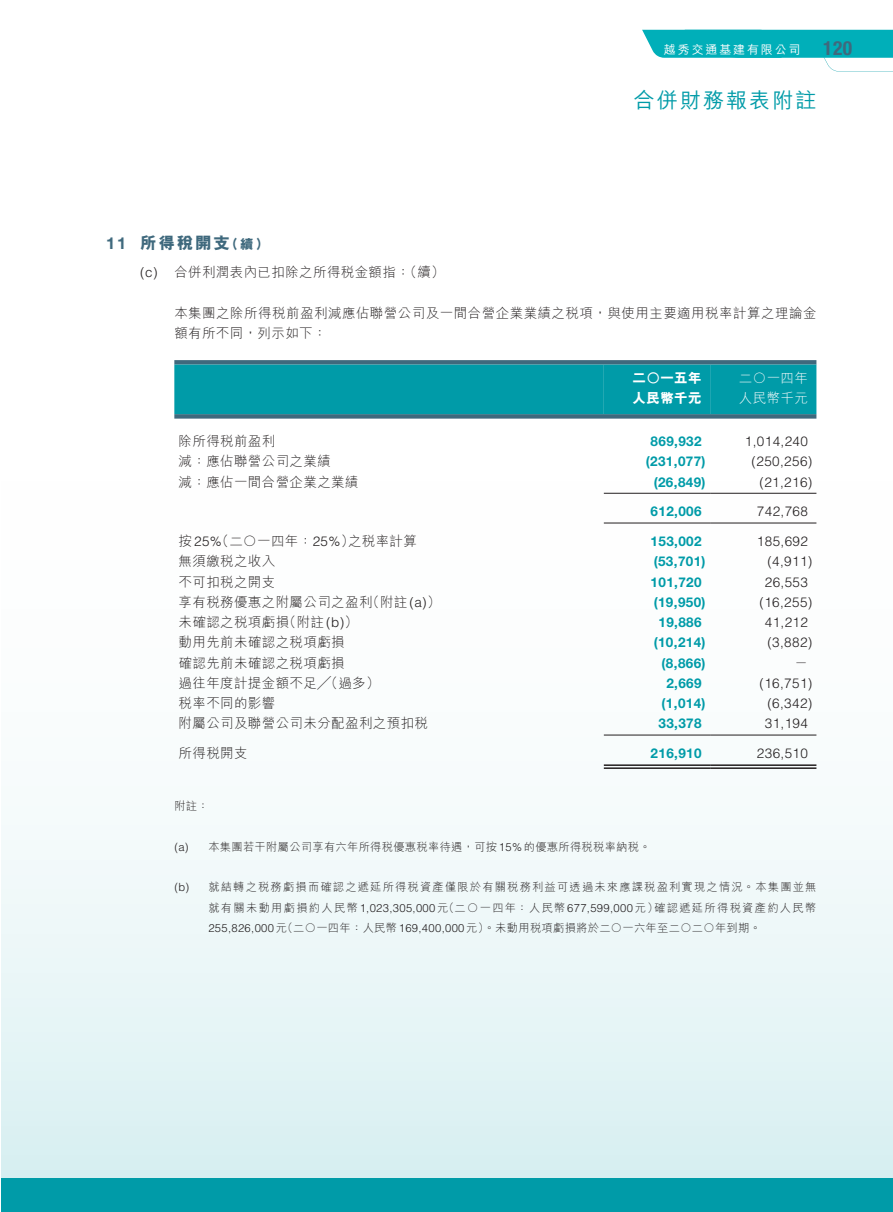
<style>
.page{position:relative;width:893px;height:1212px;background:#fff}
.page>*{position:absolute;margin:0;border:0;box-sizing:border-box;transform-origin:0 0}
.t1{font:500 21px "M Hei HK";letter-spacing:.1em;color:#009ba8}
.t2{font:700 condensed 19.5px "Helvetica Neue LT Std";color:#3f697d}
._3__標題{font:800 16.5px "M Hei HK";letter-spacing:.11em;color:#3f697d}
._3__標題-2{font:700 16.5px "Helvetica Neue LT Std";color:#3f697d}
._7__表內文{font:300 13.5px "M Hei HK";letter-spacing:.03em;color:#231f20}
._7__表內文-2{font:700 13.5px "Helvetica Neue LT Std";letter-spacing:.03em;color:#009ba8}
._7__表內文-3{font:300 13.5px "Helvetica LT Std";letter-spacing:.03em;color:#231f20}
._1__內文{font:300 13.5px/20.2px "M Hei HK";letter-spacing:.035em;color:#231f20}
._7__表內文-4{font:300 13.5px "M Hei HK";letter-spacing:.03em;color:#fff}
._7__表內文-5{font:800 13.5px "M Hei HK";letter-spacing:.03em;color:#fff}
._3__標題-3{font:800 13.5px "M Hei HK";color:#3f697d}
._1__內文-2{font:300 13.5px "Helvetica LT Std";color:#231f20}
.t3{font:500 12px "M Hei HK";letter-spacing:.155em;color:#fff}
._2__附註內文{font:300 11.25px/20.2px "M Hei HK";letter-spacing:.03em;color:#231f20}
._2__附註內文-2{font:300 11.25px "M Hei HK";letter-spacing:.105em;color:#231f20}
._2__附註內文-3{font:300 11.25px "Helvetica LT Std";color:#231f20}
.s1{font-family:"Helvetica LT Std"}
.s2{font-family:"M Hei HK"}
</style>
<div class="page">
<div style="left:2px;top:0;width:891px;height:1212px;background:linear-gradient(to bottom,#fff,#e4f4f5)"></div>
<svg style="left:642px;top:30px;width:251px;height:42px"></svg>
<div style="left:2px;top:1178px;width:891px;height:34px;background:#009ba8"></div>
<svg style="left:174px;top:360px;width:642px;height:59px;background:#0d95a3"></svg>
<hr style="left:604px;top:493px;width:106px;height:1px;background:#231f20">
<hr style="left:710px;top:493px;width:106px;height:1px;background:#231f20">
<hr style="left:604px;top:523px;width:106px;height:1px;background:#231f20">
<hr style="left:710px;top:523px;width:106px;height:1px;background:#231f20">
<hr style="left:604px;top:735px;width:106px;height:1px;background:#231f20">
<hr style="left:710px;top:735px;width:106px;height:1px;background:#231f20">
<hr style="left:604px;top:764px;width:106px;height:2px;background:#231f20">
<hr style="left:604px;top:767px;width:106px;height:2px;background:#231f20">
<hr style="left:710px;top:764px;width:106px;height:2px;background:#231f20">
<hr style="left:710px;top:767px;width:106px;height:2px;background:#231f20">
<p class="t3" style="left:664px;top:41px;width:138px">越秀交通基建有限公司</p>
<h1 class="t1" style="left:634px;top:85px;width:184px">合併財務報表附註</h1>
<h2 class="t2" style="left:823px;top:37px;width:31px">120</h2>
<p class="_3__標題-2" style="left:106px;top:233px;width:22px">11</p>
<p class="_3__標題" style="left:140px;top:234px;width:91px">所得稅開支</p>
<p class="_3__標題-3" style="left:225px;top:237px;width:45px">（續(</p>
<p class="_1__內文-2" style="left:140px;top:264px;width:19px">)c(</p>
<p class="_1__內文" style="left:174px;top:262px;width:272px">合併利潤表內已扣除之所得稅金額指（：續(</p>
<p class="_1__內文" style="left:174px;top:303px;width:644px">本集團之除所得稅前盈利減應佔聯營公司及一間合營企業業績之稅項，與使用主要適用稅率計算之理論金額有所不同，列示如下：</p>
<p class="_7__表內文-4" style="left:739px;top:371px;width:71px">二○一四年</p>
<p class="_7__表內文-5" style="left:633px;top:371px;width:71px">二○一五年</p>
<p class="_7__表內文-5" style="left:633px;top:392px;width:71px">人民幣千元</p>
<p class="_7__表內文-4" style="left:739px;top:391px;width:71px">人民幣千元</p>
<p class="_7__表內文" style="left:179px;top:434px;width:98px">除所得稅前盈利</p>
<p class="_7__表內文-2" style="left:651px;top:433px;width:53px">869,932</p>
<p class="_7__表內文-3" style="left:745px;top:433px;width:65px">1,014,240</p>
<p class="_7__表內文" style="left:179px;top:454px;width:154px">減：應佔聯營公司之業績</p>
<p class="_7__表內文-2" style="left:646px;top:453px;width:61px">)231,077(</p>
<p class="_7__表內文-3" style="left:752px;top:453px;width:62px">)250,256(</p>
<p class="_7__表內文" style="left:179px;top:475px;width:182px">減：應佔一間合營企業之業績</p>
<p class="_7__表內文-2" style="left:654px;top:473px;width:53px">)26,849(</p>
<p class="_7__表內文-3" style="left:759px;top:473px;width:54px">)21,216(</p>
<p class="_7__表內文-2" style="left:651px;top:503px;width:53px">612,006</p>
<p class="_7__表內文-3" style="left:757px;top:503px;width:53px">742,768</p>
<p class="_7__表內文" style="left:216px;top:534px;width:140px">（二○一四年：<span class="s1">25%</span>）</p>
<p class="_7__表內文-3" style="left:179px;top:533px;width:45px"><span class="s2">按</span>25%</p>
<p class="_7__表內文" style="left:348px;top:534px;width:71px">之稅率計算</p>
<p class="_7__表內文-2" style="left:651px;top:533px;width:53px">153,002</p>
<p class="_7__表內文-3" style="left:757px;top:533px;width:53px">185,692</p>
<p class="_7__表內文" style="left:179px;top:554px;width:98px">無須繳稅之收入</p>
<p class="_7__表內文-2" style="left:654px;top:553px;width:53px">)53,701(</p>
<p class="_7__表內文-3" style="left:767px;top:553px;width:47px">)4,911(</p>
<p class="_7__表內文" style="left:179px;top:575px;width:98px">不可扣稅之開支</p>
<p class="_7__表內文-2" style="left:651px;top:573px;width:53px">101,720</p>
<p class="_7__表內文-3" style="left:765px;top:573px;width:45px">26,553</p>
<p class="_7__表內文" style="left:366px;top:595px;width:76px">（附註 (<span class="s1">(a(</span></p>
<p class="_7__表內文" style="left:179px;top:595px;width:195px">享有稅務優惠之附屬公司之盈利</p>
<p class="_7__表內文-2" style="left:654px;top:594px;width:53px">)19,950(</p>
<p class="_7__表內文-3" style="left:759px;top:594px;width:54px">)16,255(</p>
<p class="_7__表內文" style="left:283px;top:615px;width:77px">（附註 <span class="s1">b(</span> (<span class="s1">(</span></p>
<p class="_7__表內文" style="left:179px;top:615px;width:112px">未確認之稅項虧損</p>
<p class="_7__表內文-2" style="left:658px;top:614px;width:45px">19,886</p>
<p class="_7__表內文-3" style="left:765px;top:614px;width:45px">41,212</p>
<p class="_7__表內文" style="left:179px;top:635px;width:168px">動用先前未確認之稅項虧損</p>
<p class="_7__表內文-2" style="left:654px;top:634px;width:53px">)10,214(</p>
<p class="_7__表內文-3" style="left:767px;top:634px;width:47px">)3,882(</p>
<p class="_7__表內文" style="left:179px;top:656px;width:168px">確認先前未確認之稅項虧損</p>
<p class="_7__表內文-2" style="left:662px;top:654px;width:46px">)8,866(</p>
<p class="_7__表內文" style="left:794px;top:656px;width:15px">－</p>
<p class="_7__表內文" style="left:179px;top:676px;width:203px">過往年度計提金額不足╱（過多(</p>
<p class="_7__表內文-2" style="left:666px;top:675px;width:37px">2,669</p>
<p class="_7__表內文-3" style="left:759px;top:675px;width:54px">)16,751(</p>
<p class="_7__表內文" style="left:179px;top:696px;width:98px">稅率不同的影響</p>
<p class="_7__表內文-2" style="left:662px;top:695px;width:46px">)1,014(</p>
<p class="_7__表內文-3" style="left:767px;top:695px;width:47px">)6,342(</p>
<p class="_7__表內文" style="left:179px;top:716px;width:251px">附屬公司及聯營公司未分配盈利之預扣稅</p>
<p class="_7__表內文-2" style="left:658px;top:715px;width:45px">33,378</p>
<p class="_7__表內文-3" style="left:765px;top:715px;width:45px">31,194</p>
<p class="_7__表內文" style="left:179px;top:746px;width:71px">所得稅開支</p>
<p class="_7__表內文-2" style="left:651px;top:745px;width:53px">216,910</p>
<p class="_7__表內文-3" style="left:757px;top:745px;width:53px">236,510</p>
<p class="_2__附註內文-2" style="left:174px;top:800px;width:36px">附註：</p>
<p class="_2__附註內文-3" style="left:174px;top:840px;width:16px">)a(</p>
<p class="_2__附註內文" style="left:208px;top:836px;width:444px">本集團若干附屬公司享有六年所得稅優惠稅率待遇，可按<span class="s1">15%</span>的優惠所得稅稅率納稅。</p>
<p class="_2__附註內文-3" style="left:174px;top:880px;width:16px">b( )</p>
<p class="_2__附註內文-2" style="left:208px;top:881px;width:610px">就結轉之稅務虧損而確認之遞延所得稅資產僅限於有關稅務利益可透過未來應課稅盈利實現之情況。本集團並無</p>
<p class="_2__附註內文" style="left:208px;top:897px;width:554px">就有關未動用虧損約人民幣<span class="s1">1,023,305,000</span> （元二○一四年：人民幣<span class="s1">677,599,000</span>元）<br><span class="s1">255,826,000</span> （元二○一四年：人民幣<span class="s1">169,400,000</span>元）。未動用稅項虧損將於二○一六年至二○二○年到期。</p>
<p class="_2__附註內文-2" style="left:654px;top:902px;width:164px">確認遞延所得稅資產約人民幣</p>
</div>
